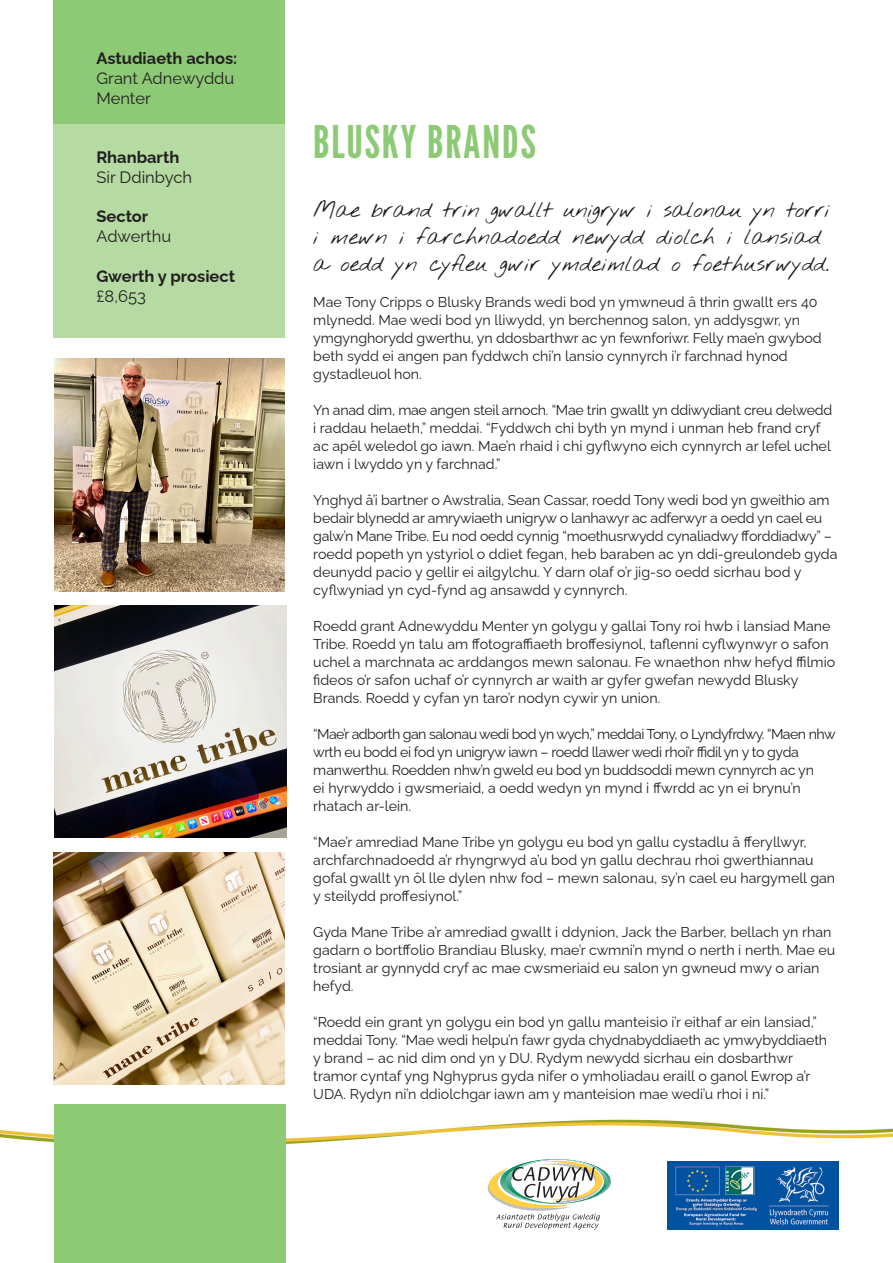
<style>
.page{position:relative;width:893px;height:1263px;background:#fff}
.page>*{position:absolute;margin:0;border:0;box-sizing:border-box;transform-origin:0 0}
.t1{font:45px "League Gothic";letter-spacing:.04em;color:#8dca75}
.t2{font:22.5px/27px "Nothing You Could Do";color:#231f20}
.t3{font:700 16.5px "Raleway";color:#231f20}
.t4{font:16.5px "Raleway";color:#231f20}
.t5{font:14.25px/18px "Raleway";color:#231f20}
.t6{font:14.25px/18px "Raleway";letter-spacing:-.02em;color:#231f20}
.t7{font:14.25px "Raleway";letter-spacing:-.04em;color:#231f20}
.t8{font:14.25px "Raleway";letter-spacing:-.03em;color:#231f20}
</style>
<div class="page">
<img style="left:0;top:1104px;width:893px;height:57px">
<img style="left:54px;top:359px;width:231px;height:232px">
<img style="left:54px;top:852px;width:230px;height:232px">
<img style="left:668px;top:1162px;width:171px;height:67px">
<img style="left:54px;top:605px;width:232px;height:233px">
<svg style="left:488px;top:1159px;width:123px;height:70px"></svg>
<div style="left:53px;top:123px;width:232px;height:214px;background:#b5daa2"></div>
<div style="left:53px;top:0;width:232px;height:123px;background:#8dca75"></div>
<div style="left:54px;top:1104px;width:231px;height:159px;background:#8dca75"></div>
<p class="t3" style="left:96px;top:45px;width:142px">Astudiaeth achos:</p>
<p class="t4" style="left:96px;top:65px;width:139px">Grant Adnewyddu</p>
<p class="t4" style="left:96px;top:85px;width:56px">Menter</p>
<p class="t3" style="left:96px;top:144px;width:84px">Rhanbarth</p>
<p class="t4" style="left:96px;top:164px;width:97px">Sir Ddinbych</p>
<p class="t3" style="left:96px;top:203px;width:53px">Sector</p>
<p class="t4" style="left:96px;top:223px;width:76px">Adwerthu</p>
<p class="t3" style="left:96px;top:263px;width:140px">Gwerth y prosiect</p>
<p class="t4" style="left:96px;top:283px;width:51px">£8,653</p>
<p class="t1" style="left:313px;top:110px;width:224px">BLUSKY BRANDS</p>
<p class="t2" style="left:313px;top:197px;width:518px">Mae brand trin gwallt unigryw i salonau yn torri i mewn i farchnadoedd newydd diolch i lansiad a oedd yn cyfleu gwir ymdeimlad o foethusrwydd.</p>
<p class="t5" style="left:313px;top:291px;width:510px">Mae Tony Cripps o Blusky Brands wedi bod yn ymwneud â thrin gwallt ers 40 mlynedd. Mae wedi bod yn lliwydd, yn berchennog salon, yn addysgwr, yn ymgynghorydd gwerthu, yn ddosbarthwr ac yn fewnforiwr. Felly mae’n gwybod beth sydd ei angen pan fyddwch chi’n lansio cynnyrch i’r farchnad hynod</p>
<p class="t5" style="left:313px;top:363px;width:110px">gystadleuol hon.</p>
<p class="t5" style="left:313px;top:399px;width:520px">Yn anad dim, mae angen steil arnoch. “Mae trin gwallt yn ddiwydiant creu delwedd i raddau helaeth,” meddai. “Fyddwch chi byth yn mynd i unman heb frand cryf ac apêl weledol go iawn. Mae’n rhaid i chi gyflwyno eich cynnyrch ar lefel uchel iawn i lwyddo yn y farchnad.”</p>
<p class="t6" style="left:313px;top:489px;width:520px">Ynghyd â’i bartner o Awstralia, Sean Cassar, roedd Tony wedi bod yn gweithio am bedair blynedd ar amrywiaeth unigryw o lanhawyr ac adferwyr a oedd yn cael eu galw’n Mane Tribe. Eu nod oedd cynnig “moethusrwydd cynaliadwy fforddiadwy” –</p>
<p class="t5" style="left:313px;top:543px;width:526px">roedd popeth yn ystyriol o ddiet fegan, heb baraben ac yn ddi-greulondeb gyda deunydd pacio y gellir ei ailgylchu. Y darn olaf o’r jig-so oedd sicrhau bod y</p>
<p class="t5" style="left:313px;top:579px;width:316px">cyflwyniad yn cyd-fynd ag ansawdd y cynnyrch.</p>
<p class="t5" style="left:313px;top:615px;width:523px">Roedd grant Adnewyddu Menter yn golygu y gallai Tony roi hwb i lansiad Mane Tribe. Roedd yn talu am ffotograffiaeth broffesiynol, taflenni cyflwynwyr o safon uchel a marchnata ac arddangos mewn salonau. Fe wnaethon nhw hefyd ffilmio fideos o’r safon uchaf o’r cynnyrch ar waith ar gyfer gwefan newydd Blusky Brands. Roedd y cyfan yn taro’r nodyn cywir yn union.</p>
<p class="t7" style="left:313px;top:723px;width:524px">“Mae’r adborth gan salonau wedi bod yn wych,” meddai Tony, o Lyndyfrdwy. “Maen nhw</p>
<p class="t8" style="left:313px;top:741px;width:487px">wrth eu bodd ei fod yn unigryw iawn – roedd llawer wedi rhoi’r ffidil yn y to gyda</p>
<p class="t6" style="left:313px;top:759px;width:502px">manwerthu. Roedden nhw’n gweld eu bod yn buddsoddi mewn cynnyrch ac yn</p>
<p class="t5" style="left:313px;top:777px;width:489px">ei hyrwyddo i gwsmeriaid, a oedd wedyn yn mynd i ffwrdd ac yn ei brynu’n rhatach ar-lein.</p>
<p class="t5" style="left:313px;top:831px;width:523px">“Mae’r amrediad Mane Tribe yn golygu eu bod yn gallu cystadlu â fferyllwyr, archfarchnadoedd a’r rhyngrwyd a’u bod yn gallu dechrau rhoi gwerthiannau gofal gwallt yn ôl lle dylen nhw fod – mewn salonau, sy’n cael eu hargymell gan y steilydd proffesiynol.”</p>
<p class="t5" style="left:313px;top:921px;width:523px">Gyda Mane Tribe a’r amrediad gwallt i ddynion, Jack the Barber, bellach yn rhan gadarn o bortffolio Brandiau Blusky, mae’r cwmni’n mynd o nerth i nerth. Mae eu trosiant ar gynnydd cryf ac mae cwsmeriaid eu salon yn gwneud mwy o arian hefyd.</p>
<p class="t5" style="left:313px;top:1011px;width:515px">“Roedd ein grant yn golygu ein bod yn gallu manteisio i’r eithaf ar ein lansiad,” meddai Tony. “Mae wedi helpu’n fawr gyda chydnabyddiaeth ac ymwybyddiaeth</p>
<p class="t5" style="left:313px;top:1047px;width:499px">y brand – ac nid dim ond yn y DU. Rydym newydd sicrhau ein dosbarthwr tramor cyntaf yng Nghyprus gyda nifer o ymholiadau eraill o ganol Ewrop a’r<br>UDA. Rydyn ni’n ddiolchgar iawn am y manteision mae wedi’u rhoi i ni.”</p>
</div>
